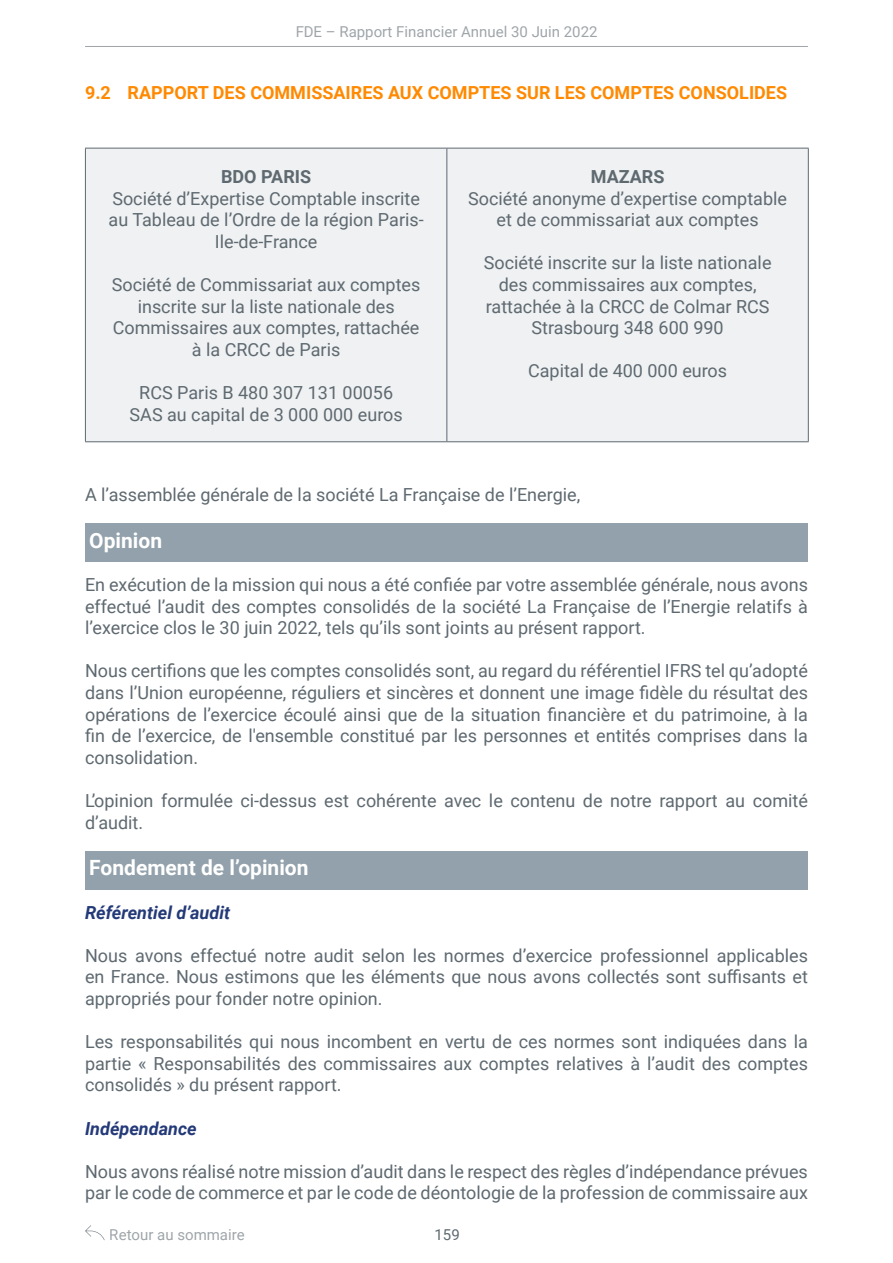
<style>
.page{position:relative;width:893px;height:1263px;background:#fff}
.page>*{position:absolute;margin:0;border:0;box-sizing:border-box;transform-origin:0 0}
.t1{font:700 21px "Roboto";color:#fff}
.t2{font:18px/21.6px "Roboto";color:#5e6970;text-align:center}
.t3{font:700 18px "Roboto";color:#ff8900}
.t4{font:italic 700 18px "Roboto";color:#243a78}
.t5{font:700 18px "Roboto";color:#5e6970}
.t6{font:15px "Roboto";color:#5e6970}
</style>
<div class="page">
<hr style="left:85px;top:46px;width:723px;height:1px;background:#5e6970">
<svg style="left:85px;top:1225px;width:20px;height:15px"></svg>
<div style="left:85px;top:523px;width:723px;height:38px;background:#92a1ab"></div>
<div style="left:85px;top:851px;width:723px;height:38px;background:#92a1ab"></div>
<div style="left:86px;top:149px;width:722px;height:292px;background:#eff1f3"></div>
<hr style="left:85px;top:148px;width:362px;height:1px;background:#5e6970">
<hr style="left:85px;top:148px;width:1px;height:293px;background:#5e6970">
<hr style="left:447px;top:148px;width:362px;height:1px;background:#5e6970">
<hr style="left:446px;top:148px;width:1px;height:293px;background:#5e6970">
<hr style="left:808px;top:148px;width:1px;height:293px;background:#5e6970">
<hr style="left:85px;top:441px;width:362px;height:1px;background:#5e6970">
<hr style="left:447px;top:441px;width:362px;height:1px;background:#5e6970">
<p class="t6" style="left:295px;top:21px;width:304px">FDE – Rapport Financier Annuel 30 Juin 2022</p>
<p class="t3" style="left:85px;top:80px;width:704px">9.2 RAPPORT DES COMMISSAIRES AUX COMPTES SUR LES COMPTES CONSOLIDES</p>
<p class="t5" style="left:221px;top:164px;width:92px">BDO PARIS</p>
<p class="t2" style="left:109px;top:187px;width:317px">Société d’Expertise Comptable inscrite au Tableau de l’Ordre de la région Paris-<br>Ile-de-France</p>
<p class="t2" style="left:112px;top:273px;width:310px">Société de Commissariat aux comptes inscrite sur la liste nationale des<br>Commissaires aux comptes, rattachée à la CRCC de Paris</p>
<p class="t2" style="left:130px;top:381px;width:275px">RCS Paris B 480 307 131 00056<br>SAS au capital de 3 000 000 euros</p>
<p class="t5" style="left:591px;top:164px;width:75px">MAZARS</p>
<p class="t2" style="left:468px;top:187px;width:320px">Société anonyme d’expertise comptable et de commissariat aux comptes</p>
<p class="t2" style="left:484px;top:251px;width:289px">Société inscrite sur la liste nationale des commissaires aux comptes, rattachée à la CRCC de Colmar RCS<br>Strasbourg 348 600 990</p>
<p class="t2" style="left:528px;top:359px;width:201px">Capital de 400 000 euros</p>
<p class="t2" style="left:85px;top:483px;width:497px">A l’assemblée générale de la société La Française de l’Energie,</p>
<p class="t1" style="left:89px;top:526px;width:74px">Opinion</p>
<p class="t2" style="left:85px;top:573px;width:724px;text-align:justify">En exécution de la mission qui nous a été confiée par votre assemblée générale, nous avons effectué l’audit des comptes consolidés de la société La Française de l’Energie relatifs à l’exercice clos le 30 juin 2022, tels qu’ils sont joints au présent rapport.</p>
<p class="t2" style="left:85px;top:659px;width:724px;text-align:justify">Nous certifions que les comptes consolidés sont, au regard du référentiel IFRS tel qu’adopté dans l’Union européenne, réguliers et sincères et donnent une image fidèle du résultat des opérations de l’exercice écoulé ainsi que de la situation financière et du patrimoine, à la fin de l’exercice, de l'ensemble constitué par les personnes et entités comprises dans la consolidation.</p>
<p class="t2" style="left:85px;top:789px;width:724px;text-align:left">L’opinion formulée ci-dessus est cohérente avec le contenu de notre rapport au comité d’audit.</p>
<p class="t1" style="left:89px;top:853px;width:221px">Fondement de l’opinion</p>
<p class="t4" style="left:85px;top:900px;width:147px">Référentiel d’audit</p>
<p class="t2" style="left:85px;top:944px;width:724px;text-align:justify">Nous avons effectué notre audit selon les normes d’exercice professionnel applicables en France. Nous estimons que les éléments que nous avons collectés sont suffisants et appropriés pour fonder notre opinion.</p>
<p class="t2" style="left:85px;top:1030px;width:724px;text-align:justify">Les responsabilités qui nous incombent en vertu de ces normes sont indiquées dans la partie « Responsabilités des commissaires aux comptes relatives à l’audit des comptes consolidés » du présent rapport.</p>
<p class="t4" style="left:85px;top:1116px;width:113px">Indépendance</p>
<p class="t2" style="left:85px;top:1160px;width:724px;text-align:left">Nous avons réalisé notre mission d’audit dans le respect des règles d’indépendance prévues par le code de commerce et par le code de déontologie de la profession de commissaire aux</p>
<p class="t6" style="left:110px;top:1224px;width:136px">Retour au sommaire</p>
<p class="t6" style="left:435px;top:1224px;width:27px">159</p>
</div>
